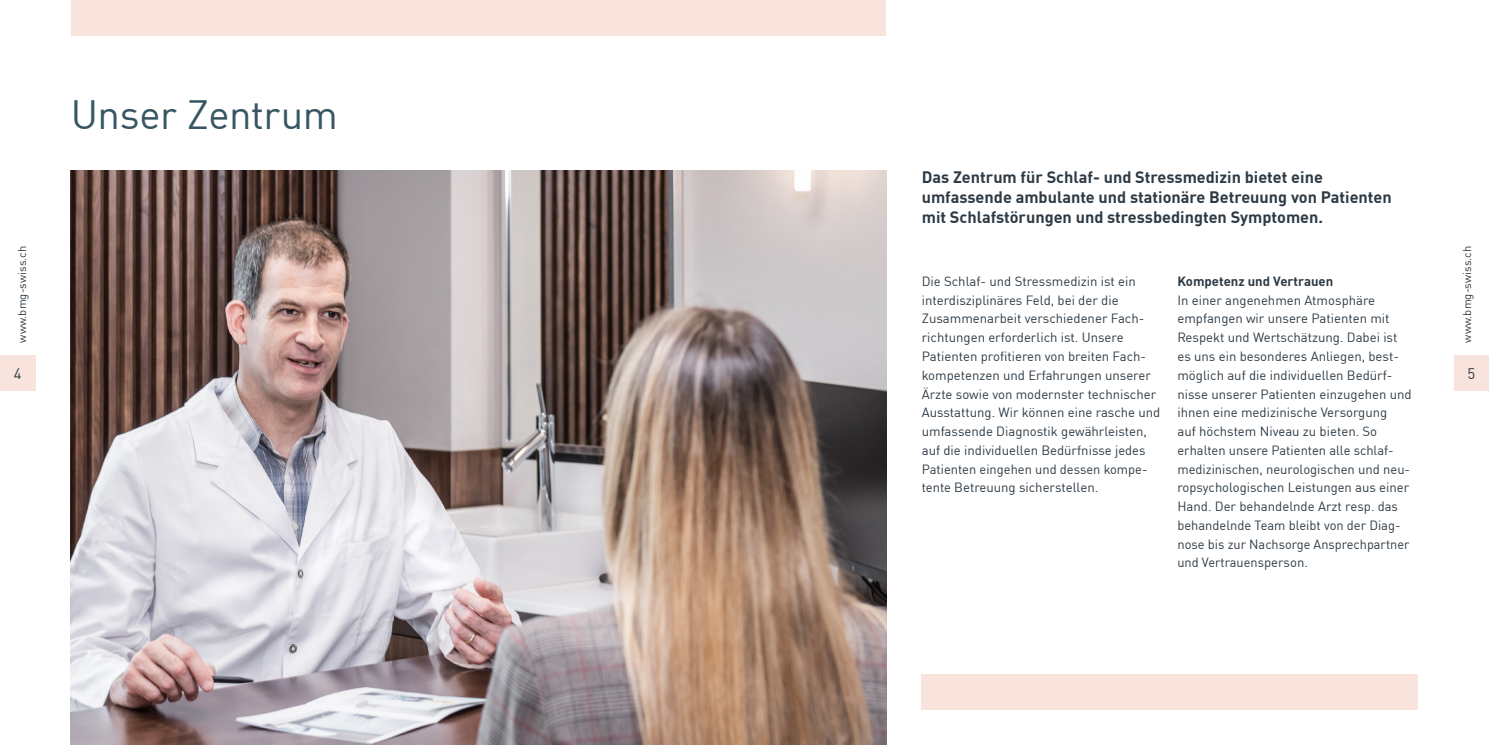
<style>
.page{position:relative;width:1489px;height:745px;background:#fff}
.page>*{position:absolute;margin:0;border:0;box-sizing:border-box;transform-origin:0 0}
.t1{font:40px "DINOT";letter-spacing:-.015em;color:#385563}
.t2{font:700 16.25px/20px "DINOT";color:#2d3a44}
.t3{font:15px "DINOT";color:#2d3a44}
.t4{font:13.12px/18.8px "DINOT";color:#2d3a44}
.t5{font:700 13.12px "DINOT";color:#2d3a44}
.t6{font:11.25px "DINOT";color:#2d3a44}
</style>
<div class="page">
<img style="left:71px;top:170px;width:815px;height:574px">
<div style="left:71px;top:0;width:673px;height:35px;background:#f8e4dd"></div>
<div style="left:744px;top:0;width:142px;height:35px;background:#f8e4dd"></div>
<div style="left:921px;top:673px;width:496px;height:36px;background:#f8e4dd"></div>
<div style="left:0;top:354px;width:35px;height:36px;background:#f8e4dd"></div>
<div style="left:1453px;top:355px;width:35px;height:35px;background:#f8e4dd"></div>
<h1 class="t1" style="left:71px;top:83px;width:268px">Unser Zentrum</h1>
<p class="t2" style="left:921px;top:165px;width:471px">Das Zentrum für Schlaf- und Stressmedizin bietet eine umfassende ambulante und stationäre Betreuung von Patienten mit Schlafstörungen und stressbedingten Symptomen.</p>
<p class="t6" style="left:14px;top:342px;width:98px;rotate:-90deg">www.bmg-swiss.ch</p>
<p class="t6" style="left:1458px;top:342px;width:98px;rotate:-90deg">www.bmg-swiss.ch</p>
<p class="t4" style="left:921px;top:270px;width:240px">Die Schlaf- und Stressmedizin ist ein interdisziplinäres Feld, bei der die Zusammenarbeit verschiedener Fach&shy;richtungen erforderlich ist. Unsere Patienten profitieren von breiten Fach&shy;kompetenzen und Erfahrungen unserer Ärzte sowie von modernster technischer Ausstattung. Wir können eine rasche und umfassende Diagnostik gewährleisten, auf die individuellen Bedürfnisse jedes Patienten eingehen und dessen kompe&shy;tente Betreuung sicherstellen.</p>
<p class="t5" style="left:1177px;top:271px;width:157px">Kompetenz und Vertrauen</p>
<p class="t4" style="left:1177px;top:289px;width:236px">In einer angenehmen Atmosphäre empfangen wir unsere Patienten mit Respekt und Wertschätzung. Dabei ist es uns ein besonderes Anliegen, best&shy;möglich auf die individuellen Bedürf&shy;nisse unserer Patienten einzugehen und ihnen eine medizinische Versorgung<br>auf höchstem Niveau zu bieten. So erhalten unsere Patienten alle schlaf&shy;medizinischen, neurologischen und neu&shy;ropsychologischen Leistungen aus einer Hand. Der behandelnde Arzt resp. das behandelnde Team bleibt von der Diag&shy;nose bis zur Nachsorge Ansprechpartner und Vertrauensperson.</p>
<p class="t3" style="left:14px;top:361px;width:9px">4</p>
<p class="t3" style="left:1467px;top:361px;width:9px">5</p>
</div>
